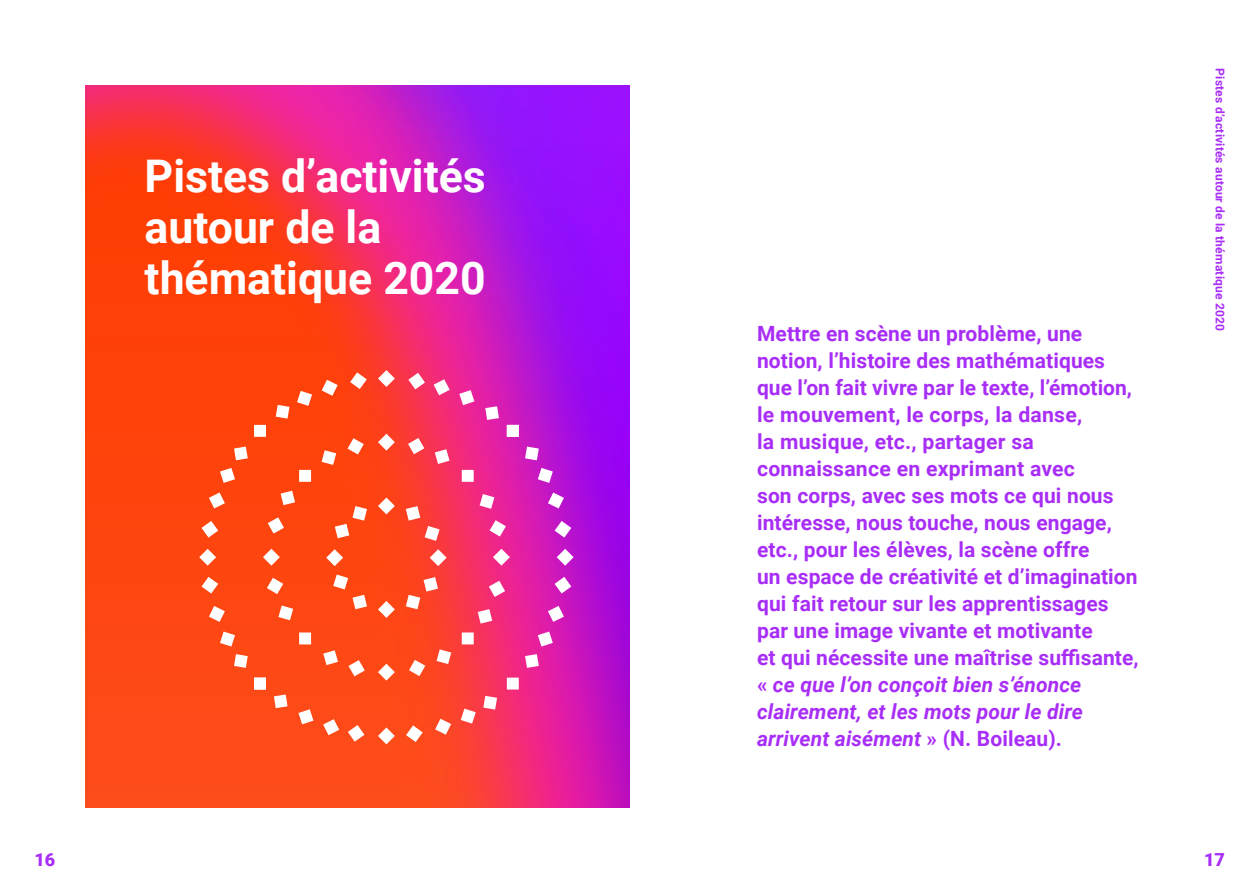
<style>
.page{position:relative;width:1259px;height:893px;background:#fff}
.page>*{position:absolute;margin:0;border:0;box-sizing:border-box;transform-origin:0 0}
.Titre_niv1{font:700 45px/51px "Roboto";color:#fff}
.TITRE_NIV2{font:700 21px/27px "Roboto";letter-spacing:.005em;color:#a82ef7}
.t1{font:900 18px "Roboto";color:#a82ef7}
.t2{font:700 12px "Roboto";letter-spacing:.015em;color:#a82ef7}
.s1{font-style:italic}
</style>
<div class="page">
<img style="left:85px;top:85px;width:544px;height:723px">
<svg style="left:348px;top:660px;width:17px;height:16px"></svg>
<svg style="left:408px;top:438px;width:16px;height:16px"></svg>
<svg style="left:323px;top:650px;width:15px;height:15px"></svg>
<svg style="left:435px;top:449px;width:14px;height:15px"></svg>
<svg style="left:378px;top:497px;width:17px;height:17px"></svg>
<svg style="left:378px;top:601px;width:17px;height:17px"></svg>
<svg style="left:326px;top:549px;width:17px;height:17px"></svg>
<svg style="left:430px;top:549px;width:16px;height:17px"></svg>
<svg style="left:335px;top:506px;width:32px;height:32px"></svg>
<svg style="left:406px;top:577px;width:32px;height:32px"></svg>
<svg style="left:333px;top:574px;width:15px;height:15px"></svg>
<svg style="left:352px;top:595px;width:15px;height:14px"></svg>
<svg style="left:406px;top:506px;width:33px;height:35px"></svg>
<svg style="left:378px;top:434px;width:17px;height:17px"></svg>
<svg style="left:378px;top:370px;width:17px;height:17px"></svg>
<svg style="left:378px;top:664px;width:17px;height:17px"></svg>
<svg style="left:263px;top:549px;width:17px;height:17px"></svg>
<svg style="left:493px;top:549px;width:17px;height:17px"></svg>
<div style="left:299px;top:470px;width:12px;height:12px;background:#fff"></div>
<div style="left:462px;top:632px;width:12px;height:12px;background:#fff"></div>
<div style="left:299px;top:632px;width:12px;height:12px;background:#fff"></div>
<div style="left:462px;top:470px;width:12px;height:12px;background:#fff"></div>
<svg style="left:268px;top:517px;width:16px;height:17px"></svg>
<svg style="left:489px;top:581px;width:16px;height:16px"></svg>
<svg style="left:281px;top:491px;width:14px;height:14px"></svg>
<svg style="left:478px;top:609px;width:14px;height:15px"></svg>
<svg style="left:321px;top:450px;width:15px;height:15px"></svg>
<svg style="left:436px;top:649px;width:15px;height:15px"></svg>
<svg style="left:347px;top:438px;width:17px;height:16px"></svg>
<svg style="left:409px;top:660px;width:16px;height:16px"></svg>
<svg style="left:267px;top:578px;width:16px;height:16px"></svg>
<svg style="left:489px;top:520px;width:17px;height:17px"></svg>
<svg style="left:278px;top:605px;width:15px;height:15px"></svg>
<svg style="left:479px;top:494px;width:15px;height:15px"></svg>
<svg style="left:378px;top:727px;width:17px;height:17px"></svg>
<svg style="left:557px;top:549px;width:16px;height:17px"></svg>
<svg style="left:199px;top:549px;width:17px;height:17px"></svg>
<div style="left:507px;top:678px;width:12px;height:11px;background:#fff"></div>
<div style="left:254px;top:425px;width:12px;height:12px;background:#fff"></div>
<svg style="left:554px;top:577px;width:17px;height:16px"></svg>
<svg style="left:201px;top:521px;width:17px;height:17px"></svg>
<svg style="left:525px;top:654px;width:14px;height:14px"></svg>
<svg style="left:234px;top:447px;width:14px;height:13px"></svg>
<svg style="left:548px;top:606px;width:16px;height:16px"></svg>
<svg style="left:209px;top:492px;width:16px;height:16px"></svg>
<svg style="left:538px;top:631px;width:15px;height:15px"></svg>
<svg style="left:220px;top:468px;width:15px;height:15px"></svg>
<div style="left:254px;top:678px;width:12px;height:11px;background:#fff"></div>
<div style="left:507px;top:425px;width:12px;height:12px;background:#fff"></div>
<svg style="left:201px;top:577px;width:17px;height:16px"></svg>
<svg style="left:554px;top:521px;width:17px;height:17px"></svg>
<svg style="left:234px;top:654px;width:14px;height:14px"></svg>
<svg style="left:525px;top:447px;width:14px;height:13px"></svg>
<svg style="left:209px;top:606px;width:16px;height:16px"></svg>
<svg style="left:548px;top:492px;width:16px;height:16px"></svg>
<svg style="left:220px;top:631px;width:15px;height:15px"></svg>
<svg style="left:538px;top:468px;width:15px;height:15px"></svg>
<svg style="left:350px;top:372px;width:17px;height:17px"></svg>
<svg style="left:406px;top:725px;width:17px;height:17px"></svg>
<svg style="left:276px;top:405px;width:13px;height:14px"></svg>
<svg style="left:483px;top:696px;width:14px;height:14px"></svg>
<svg style="left:322px;top:380px;width:16px;height:16px"></svg>
<svg style="left:435px;top:719px;width:16px;height:16px"></svg>
<svg style="left:297px;top:391px;width:15px;height:15px"></svg>
<svg style="left:461px;top:709px;width:15px;height:15px"></svg>
<svg style="left:274px;top:694px;width:13px;height:14px"></svg>
<svg style="left:485px;top:406px;width:14px;height:14px"></svg>
<svg style="left:348px;top:725px;width:16px;height:17px"></svg>
<svg style="left:408px;top:373px;width:17px;height:16px"></svg>
<svg style="left:298px;top:709px;width:15px;height:15px"></svg>
<svg style="left:459px;top:390px;width:15px;height:15px"></svg>
<svg style="left:323px;top:719px;width:16px;height:16px"></svg>
<svg style="left:433px;top:379px;width:17px;height:16px"></svg>
<p class="Titre_niv1" style="left:145px;top:149px;width:343px">Pistes d’activités autour de la thématique 2020</p>
<p class="TITRE_NIV2" style="left:757px;top:319px;width:383px">Mettre en scène un problème, une notion, l’histoire des mathématiques que l’on fait vivre par le texte, l’émotion, le mouvement, le corps, la danse,<br>la musique, etc., partager sa connaissance en exprimant avec<br>son corps, avec ses mots ce qui nous intéresse, nous touche, nous engage, etc., pour les élèves, la scène offre<br>un espace de créativité et d’imagination qui fait retour sur les apprentissages par une image vivante et motivante<br>et qui nécessite une maîtrise suffisante, « <span class="s1">ce que l’on conçoit bien s’énonce clairement, et les mots pour le dire arrivent aisément</span> » (N. Boileau).</p>
<p class="t2" style="left:1228px;top:68px;width:264px;rotate:90deg">Pistes d’activités autour de la thématique 2020</p>
<p class="t1" style="left:34px;top:847px;width:22px">16</p>
<p class="t1" style="left:1204px;top:847px;width:22px">17</p>
</div>
